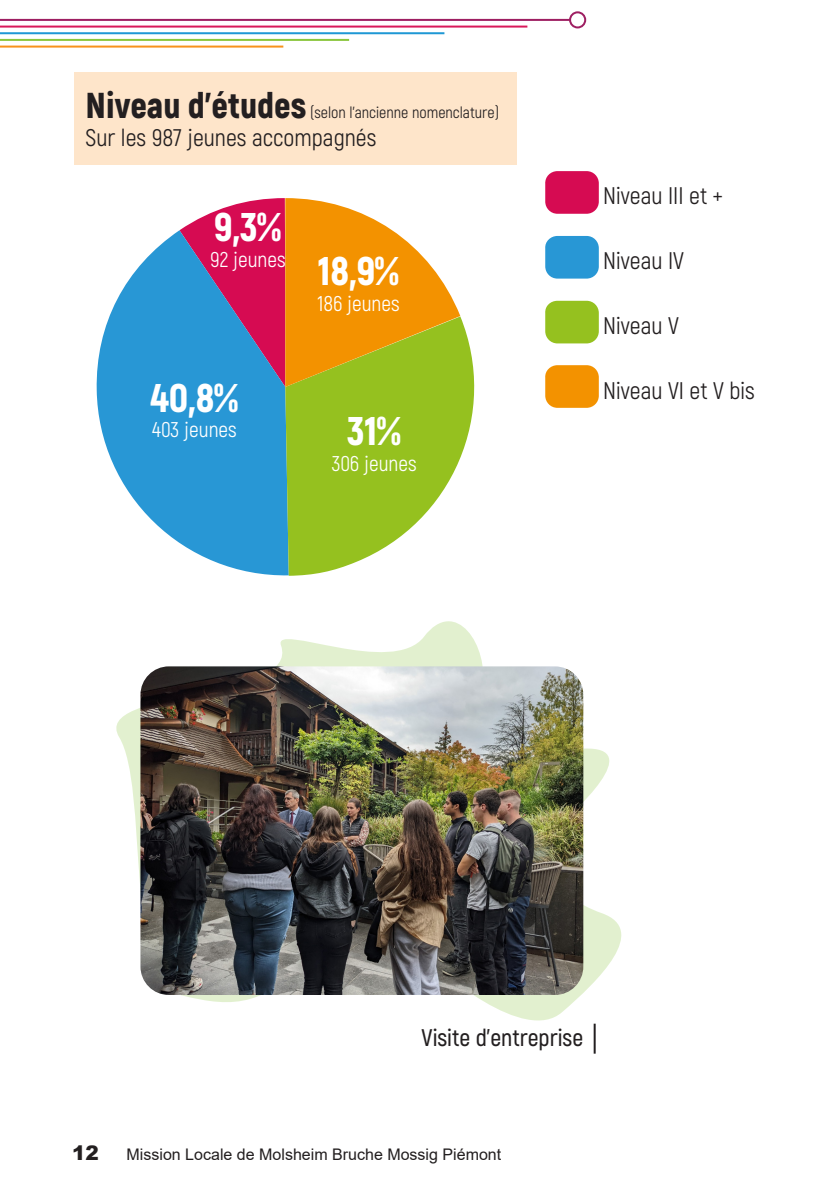
<style>
.page{position:relative;width:840px;height:1191px;background:#fff}
.page>*{position:absolute;margin:0;border:0;box-sizing:border-box;transform-origin:0 0}
.t1{font:900 40px "Akrobat";color:#fff}
.t2{font:900 36px "Akrobat";color:#231f20}
.t3{font:24px "Akrobat";color:#231f20}
.signature{font:600 24px "Akrobat";color:#231f20}
.t4{font:21.4px "Akrobat";color:#fff}
.t5{font:900 20px "Arial";color:#231f20}
.t6{font:16px "Arial";color:#231f20}
.t7{font:16px "Akrobat";color:#231f20}
</style>
<div class="page">
<hr style="left:0;top:19px;width:577px;height:2px;background:#9e1f62">
<svg style="left:568px;top:11px;width:18px;height:17px"></svg>
<hr style="left:0;top:26px;width:527px;height:2px;background:#d91a5b">
<hr style="left:0;top:32px;width:444px;height:2px;background:#1f98d5">
<hr style="left:0;top:39px;width:349px;height:2px;background:#8bc63e">
<hr style="left:0;top:46px;width:283px;height:2px;background:#f7931d">
<svg style="left:116px;top:621px;width:506px;height:400px"></svg>
<div style="left:74px;top:72px;width:442px;height:68px;background:#fee5ca"></div>
<div style="left:74px;top:113px;width:442px;height:52px;background:#fee5ca"></div>
<div style="left:544px;top:171px;width:54px;height:43px;background:#d60b52;border-radius:12px"></div>
<div style="left:544px;top:236px;width:54px;height:42px;background:#2897d5;border-radius:12px"></div>
<svg style="left:96px;top:230px;width:189px;height:346px;fill:#2897d5"></svg>
<div style="left:544px;top:301px;width:54px;height:42px;background:#95c11f;border-radius:12px"></div>
<svg style="left:285px;top:316px;width:190px;height:260px;fill:#95c11f"></svg>
<div style="left:544px;top:365px;width:54px;height:43px;background:#f39200;border-radius:12px"></div>
<svg style="left:179px;top:198px;width:281px;height:189px;background:#c38b56"></svg>
<img style="left:140px;top:666px;width:443px;height:329px">
<hr style="left:593px;top:1023px;width:2px;height:30px;background:#231f20">
<p class="t2" style="left:86px;top:82px;width:222px">Niveau d’études</p>
<p class="t7" style="left:310px;top:102px;width:190px">(selon l’ancienne nomenclature)</p>
<p class="t3" style="left:86px;top:124px;width:292px">Sur les 987 jeunes accompagnés</p>
<p class="t1" style="left:214px;top:201px;width:69px">9,3%</p>
<p class="t4" style="left:210px;top:246px;width:77px">92 jeunes</p>
<p class="t1" style="left:150px;top:371px;width:90px">40,8%</p>
<p class="t4" style="left:152px;top:417px;width:86px">403 jeunes</p>
<p class="t1" style="left:317px;top:245px;width:83px">18,9%</p>
<p class="t4" style="left:317px;top:291px;width:84px">186 jeunes</p>
<p class="t1" style="left:347px;top:405px;width:56px">31%</p>
<p class="t4" style="left:331px;top:450px;width:86px">306 jeunes</p>
<p class="t3" style="left:603px;top:181px;width:121px">Niveau III et +</p>
<p class="t3" style="left:603px;top:246px;width:82px">Niveau IV</p>
<p class="t3" style="left:603px;top:311px;width:77px">Niveau V</p>
<p class="t3" style="left:603px;top:376px;width:153px">Niveau VI et V bis</p>
<p class="signature" style="left:421px;top:1023px;width:163px">Visite d’entreprise</p>
<p class="t5" style="left:72px;top:1138px;width:28px">12</p>
<p class="t6" style="left:126px;top:1143px;width:376px">Mission Locale de Molsheim Bruche Mossig Piémont</p>
</div>
